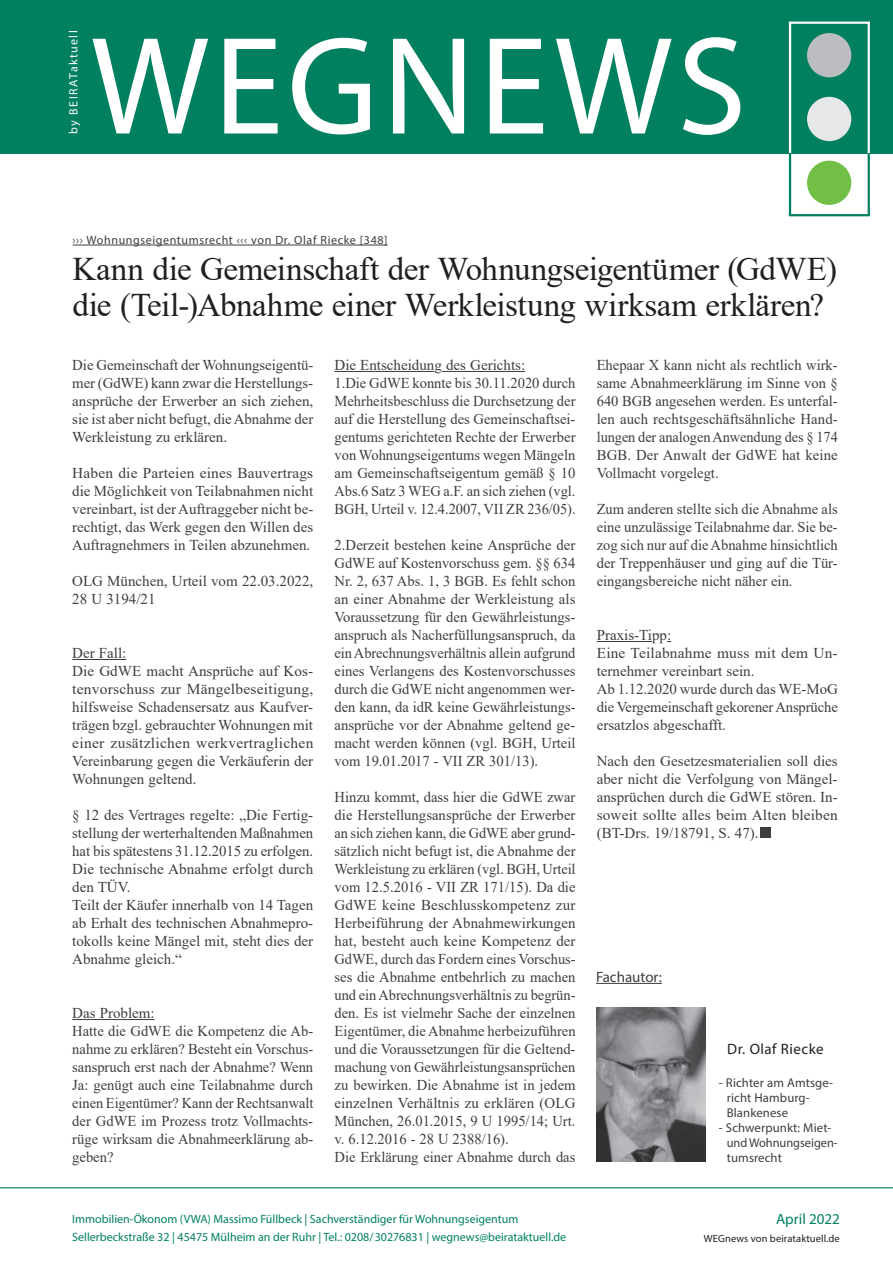
<style>
.page{position:relative;width:893px;height:1263px;background:#fff}
.page>*{position:absolute;margin:0;border:0;box-sizing:border-box;transform-origin:0 0}
.t1{font:140.55px "Myriad Pro";letter-spacing:.03em;color:#fff}
.t2{font:33px/36px "Times New Roman";letter-spacing:-.015em;color:#231f20}
.t3{font:15px/18px "Times New Roman";color:#3e3e3f}
.t4{font:15px "Myriad Pro";letter-spacing:.03em;color:#231f20}
.t5{font:15px "Myriad Pro";color:#3e3e3f}
.t6{font:15px "Myriad Pro";color:#00805f}
.t7{font:12.75px/15px "Myriad Pro";letter-spacing:.01em;color:#3e3e3f}
.t8{font:12px/18px "Myriad Pro";color:#00805f}
.t9{font:12px "Myriad Pro";letter-spacing:.05em;color:#3e3e3f}
.t10{font:12px "Myriad Pro";letter-spacing:.11em;color:#fff}
.t11{font:10.5px "Myriad Pro";letter-spacing:.01em;color:#231f20}
</style>
<div class="page">
<div style="left:0;top:0;width:893px;height:153px;background:#00805f"></div>
<div style="left:807px;top:161px;width:44px;height:44px;background:#71bf44;border-radius:50%"></div>
<div style="left:807px;top:33px;width:44px;height:44px;background:#bcbdc0;border-radius:50%"></div>
<div style="left:807px;top:97px;width:44px;height:44px;background:#e6e7e9;border-radius:50%"></div>
<hr style="left:789px;top:22px;width:2px;height:131px;background:#fff">
<hr style="left:789px;top:22px;width:81px;height:2px;background:#fff">
<hr style="left:868px;top:22px;width:2px;height:131px;background:#fff">
<hr style="left:0;top:1187px;width:893px;height:1px;background:#00805f">
<hr style="left:789px;top:153px;width:2px;height:63px;background:#00805f">
<hr style="left:789px;top:214px;width:81px;height:2px;background:#00805f">
<hr style="left:868px;top:153px;width:2px;height:63px;background:#00805f">
<img style="left:596px;top:1007px;width:110px;height:155px">
<hr style="left:596px;top:983px;width:66px;height:1px;background:#3e3e3f">
<hr style="left:72px;top:659px;width:54px;height:1px;background:#3e3e3f">
<hr style="left:72px;top:1019px;width:83px;height:1px;background:#3e3e3f">
<hr style="left:334px;top:371px;width:100px;height:1px;background:#3e3e3f">
<hr style="left:442px;top:371px;width:83px;height:1px;background:#3e3e3f">
<hr style="left:73px;top:245px;width:315px;height:1px;background:#3e3e3f">
<hr style="left:597px;top:641px;width:55px;height:1px;background:#3e3e3f">
<div style="left:760px;top:827px;width:11px;height:11px;background:#3e3e3f"></div>
<p class="t10" style="left:66px;top:134px;width:105px;rotate:-90deg">by BEIRATaktuell</p>
<h1 class="t1" style="left:90px;top:0;width:657px">WEGNEWS</h1>
<p class="t9" style="left:73px;top:232px;width:316px">››› Wohnungseigentumsrecht ‹‹‹ von Dr. Olaf Riecke [348]</p>
<h2 class="t2" style="left:72px;top:250px;width:766px">Kann die Gemeinschaft der Wohnungseigentümer (GdWE) die (Teil-)Abnahme einer Werkleistung wirksam erklären?</h2>
<p class="t3" style="left:72px;top:355px;width:243px;text-align:justify">Die Gemeinschaft der Wohnungseigentü&shy;mer (GdWE) kann zwar die Herstellungs&shy;ansprüche der Erwerber an sich ziehen, sie ist aber nicht befugt, die Abnahme der Werkleistung zu erklären.</p>
<p class="t3" style="left:72px;top:463px;width:243px;text-align:justify">Haben die Parteien eines Bauvertrags die Möglichkeit von Teilabnahmen nicht vereinbart, ist der Auftraggeber nicht be&shy;rechtigt, das Werk gegen den Willen des Auftragnehmers in Teilen abzunehmen.</p>
<p class="t3" style="left:72px;top:571px;width:242px">OLG München, Urteil vom 22.03.2022,<br>28 U 3194/21</p>
<p class="t3" style="left:72px;top:643px;width:243px">Der Fall:<br>Die GdWE macht Ansprüche auf Kos&shy;tenvorschuss zur Mängelbeseitigung, hilfsweise Schadensersatz aus Kaufver&shy;trägen bzgl. gebrauchter Wohnungen mit einer zusätzlichen werkvertraglichen<br>Vereinbarung gegen die Verkäuferin der<br>Wohnungen geltend.</p>
<p class="t3" style="left:72px;top:805px;width:242px">§ 12 des Vertrages regelte: „Die Fertig&shy;stellung der werterhaltenden Maßnahmen hat bis spätestens 31.12.2015 zu erfolgen.<br>Die technische Abnahme erfolgt durch den TÜV.<br>Teilt der Käufer innerhalb von 14 Tagen ab Erhalt des technischen Abnahmepro&shy;tokolls keine Mängel mit, steht dies der Abnahme gleich.“</p>
<p class="t3" style="left:72px;top:1003px;width:243px">Das Problem:<br>Hatte die GdWE die Kompetenz die Ab&shy;nahme zu erklären? Besteht ein Vorschus&shy;sanspruch erst nach der Abnahme? Wenn<br>Ja: genügt auch eine Teilabnahme durch einen Eigentümer? Kann der Rechtsanwalt der GdWE im Prozess trotz Vollmachts&shy;rüge wirksam die Abnahmeerklärung ab&shy;geben?</p>
<p class="t3" style="left:334px;top:355px;width:243px">Die Entscheidung des Gerichts:<br>1.Die GdWE konnte bis 30.11.2020 durch Mehrheitsbeschluss die Durchsetzung der auf die Herstellung des Gemeinschaftsei&shy;gentums gerichteten Rechte der Erwerber von Wohnungseigentums wegen Mängeln am Gemeinschaftseigentum gemäß § 10<br>Abs.6 Satz 3 WEG a.F. an sich ziehen (vgl.<br>BGH, Urteil v. 12.4.2007, VII ZR 236/05).</p>
<p class="t3" style="left:334px;top:535px;width:243px;text-align:justify">2.Derzeit bestehen keine Ansprüche der GdWE auf Kostenvorschuss gem. §§ 634<br>Nr. 2, 637 Abs. 1, 3 BGB. Es fehlt schon an einer Abnahme der Werkleistung als Voraussetzung für den Gewährleistungs&shy;anspruch als Nacherfüllungsanspruch, da ein Abrechnungsverhältnis allein aufgrund eines Verlangens des Kostenvorschusses durch die GdWE nicht angenommen wer&shy;den kann, da idR keine Gewährleistungs&shy;ansprüche vor der Abnahme geltend ge&shy;macht werden können (vgl. BGH, Urteil vom 19.01.2017 - VII ZR 301/13).</p>
<p class="t3" style="left:334px;top:787px;width:243px">Hinzu kommt, dass hier die GdWE zwar die Herstellungsansprüche der Erwerber an sich ziehen kann, die GdWE aber grund&shy;sätzlich nicht befugt ist, die Abnahme der Werkleistung zu erklären (vgl. BGH, Urteil vom 12.5.2016 - VII ZR 171/15). Da die GdWE keine Beschlusskompetenz zur Herbeiführung der Abnahmewirkungen hat, besteht auch keine Kompetenz der GdWE, durch das Fordern eines Vorschus&shy;ses die Abnahme entbehrlich zu machen und ein Abrechnungsverhältnis zu begrün&shy;den. Es ist vielmehr Sache der einzelnen Eigentümer, die Abnahme herbeizuführen und die Voraussetzungen für die Geltend&shy;machung von Gewährleistungsansprüchen zu bewirken. Die Abnahme ist in jedem einzelnen Verhältnis zu erklären (OLG München, 26.01.2015, 9 U 1995/14; Urt. v. 6.12.2016 - 28 U 2388/16).<br>Die Erklärung einer Abnahme durch das</p>
<p class="t3" style="left:597px;top:355px;width:243px;text-align:justify">Ehepaar X kann nicht als rechtlich wirk&shy;same Abnahmeerklärung im Sinne von § 640 BGB angesehen werden. Es unterfal&shy;len auch rechtsgeschäftsähnliche Hand&shy;lungen der analogen Anwendung des § 174<br>BGB. Der Anwalt der GdWE hat keine Vollmacht vorgelegt.</p>
<p class="t3" style="left:597px;top:499px;width:243px;text-align:justify">Zum anderen stellte sich die Abnahme als eine unzulässige Teilabnahme dar. Sie be&shy;zog sich nur auf die Abnahme hinsichtlich der Treppenhäuser und ging auf die Tür&shy;eingangsbereiche nicht näher ein.</p>
<p class="t3" style="left:597px;top:625px;width:243px">Praxis-Tipp:<br>Eine Teilabnahme muss mit dem Un&shy;ternehmer vereinbart sein.<br>Ab 1.12.2020 wurde durch das WE-MoG die Vergemeinschaft gekorener Ansprüche ersatzlos abgeschafft.</p>
<p class="t3" style="left:597px;top:751px;width:242px;text-align:justify">Nach den Gesetzesmaterialien soll dies aber nicht die Verfolgung von Mängel&shy;ansprüchen durch die GdWE stören. In&shy;soweit sollte alles beim Alten bleiben (BT-Drs. 19/18791, S. 47).</p>
<p class="t5" style="left:596px;top:967px;width:67px">Fachautor:</p>
<p class="t4" style="left:727px;top:1039px;width:98px">Dr. Olaf Riecke</p>
<p class="t7" style="left:727px;top:1075px;width:108px;text-indent:-8px">- Richter am Amtsge&shy;richt Hamburg-<br>Blankenese</p>
<p class="t7" style="left:727px;top:1120px;width:112px;text-indent:-8px">- Schwerpunkt: Miet&shy;und Wohnungseigen&shy;tumsrecht</p>
<p class="t8" style="left:72px;top:1210px;width:496px">Immobilien-Ökonom (VWA) Massimo Füllbeck | Sachverständiger für Wohnungseigentum<br>Sellerbeckstraße 32 | 45475 Mülheim an der Ruhr | Tel.: 0208/30276831 | wegnews@beirataktuell.de</p>
<p class="t6" style="left:776px;top:1209px;width:65px">April 2022</p>
<p class="t11" style="left:704px;top:1232px;width:137px">WEGnews von beirataktuell.de</p>
</div>
